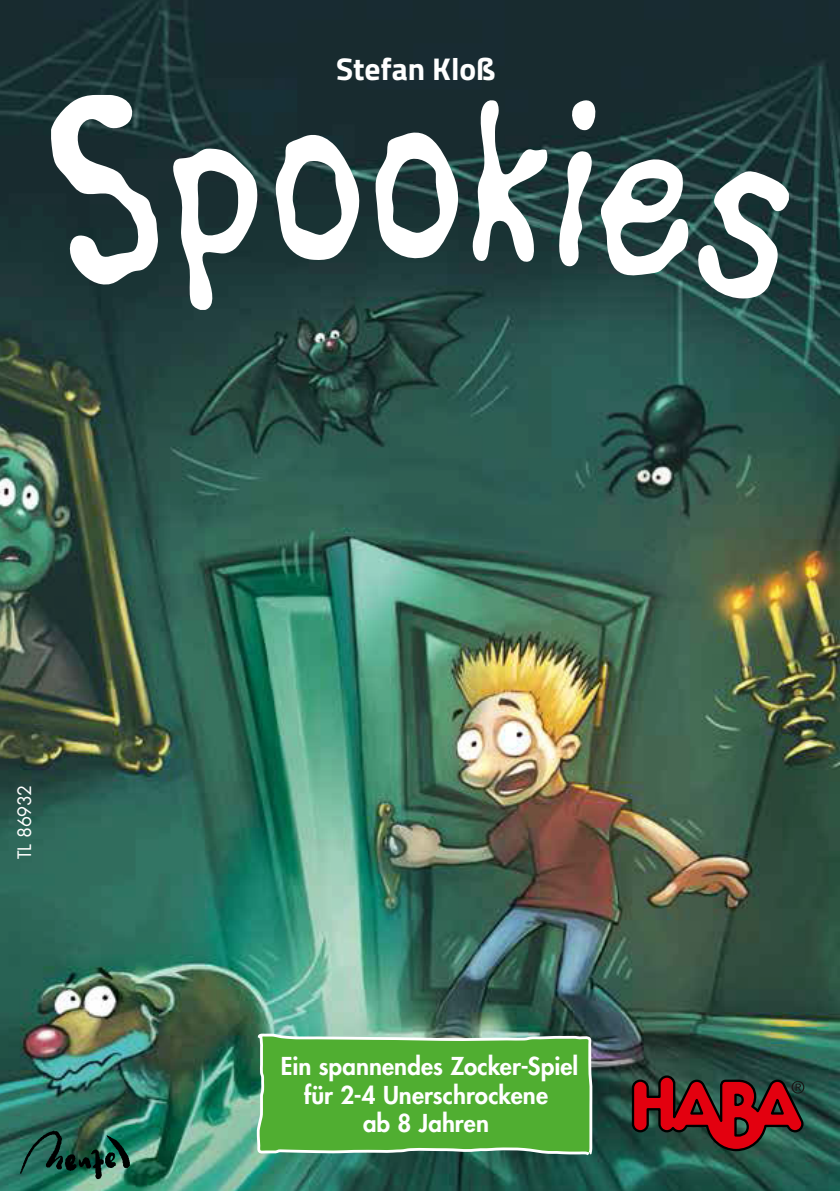
<style>
.page{position:relative;width:840px;height:1191px;background:#fff}
.page>*{position:absolute;margin:0;border:0;box-sizing:border-box;transform-origin:0 0}
.t1{font:700 31.4px "Titillium";color:#fff}
.t2{font:800 24px/28.4px "Futura";letter-spacing:.005em;color:#fff;text-align:center}
.t3{font:18px "Futura";letter-spacing:-.015em;color:#fff}
</style>
<div class="page">
<img style="left:0;top:0;width:839px;height:1191px">
<svg style="left:631px;top:1075px;width:173px;height:76px;background:#722324"></svg>
<svg style="left:254px;top:1030px;width:340px;height:128px;background:#57ac42"></svg>
<img style="left:11px;top:1123px;width:128px;height:56px">
<svg style="left:51px;top:95px;width:107px;height:192px"></svg>
<svg style="left:567px;top:98px;width:33px;height:33px"></svg>
<svg style="left:471px;top:98px;width:77px;height:166px"></svg>
<svg style="left:374px;top:131px;width:86px;height:131px"></svg>
<svg style="left:274px;top:133px;width:88px;height:127px"></svg>
<svg style="left:169px;top:148px;width:90px;height:162px"></svg>
<svg style="left:557px;top:151px;width:133px;height:126px"></svg>
<svg style="left:696px;top:171px;width:92px;height:132px"></svg>
<h1 class="t1" style="left:336px;top:45px;width:161px">Stefan Kloß</h1>
<p class="t3" style="left:12px;top:859px;width:76px;rotate:-90deg">TL 86932</p>
<p class="t2" style="left:281px;top:1052px;width:299px">Ein spannendes Zocker-Spiel für 2-4 Unerschrockene<br>ab 8 Jahren</p>
</div>
